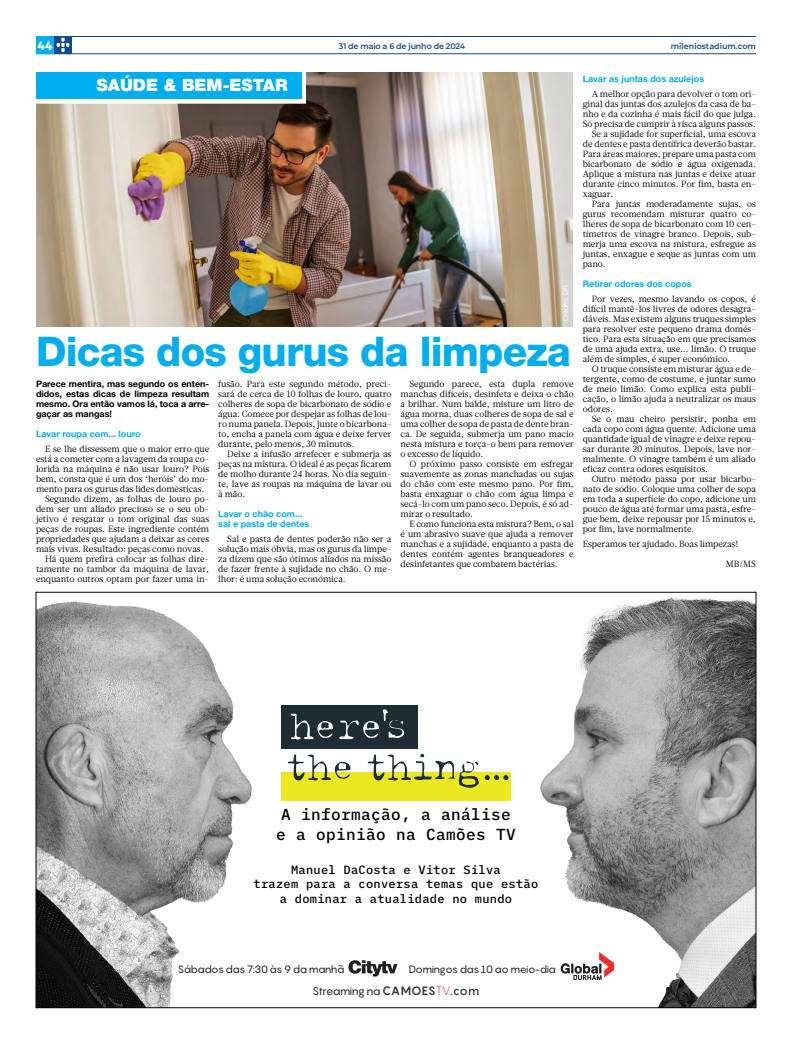
<style>
.page{position:relative;width:792px;height:1044px;background:#fff}
.page>*{position:absolute;margin:0;border:0;box-sizing:border-box;transform-origin:0 0}
.t1{font:800 41px "Helvetica Neue LT Std";letter-spacing:-.02em;color:#00aeef}
.t2{font:900 17px "Helvetica Neue LT Std";color:#fff}
.t3{font:500 16px/19.2px "IBM Plex Mono";letter-spacing:.025em;color:#000;text-align:center}
.t4{font:500 12px/14.4px "IBM Plex Mono";letter-spacing:.025em;color:#000;text-align:center}
.t5{font:700 12px "Montserrat";color:#fff}
.t6{font:11px "Pangram";letter-spacing:-.05em;color:#231f20}
.t7{font:10.5px "Pangram";letter-spacing:-.05em;color:#231f20}
.t8{font:9px/10px "Glosa";letter-spacing:-.01em;color:#000;text-align:justify}
.t9{font:700 9px/10px "Helvetica Neue LT Std";color:#000;text-align:justify}
.t10{font:700 9px/10px "Helvetica Neue LT Std";color:#00aeef}
.t11{font:600 8px "Montserrat";letter-spacing:-.01em;color:#114a8a}
.t12{font:7px "Helvetica Neue LT Std";letter-spacing:-.01em;color:#fff}
.s1{font-weight:700;font-size:12px;color:#333733}
.s2{font-weight:300;font-size:12px;color:#d32028}
.s3{font-weight:500;font-size:12px;color:#333733}
</style>
<div class="page">
<img style="left:36px;top:72px;width:536px;height:255px">
<hr style="left:36px;top:54px;width:720px;height:1px;background:#114a8a">
<hr style="left:36px;top:36px;width:720px;height:1px;background:#114a8a">
<svg style="left:54px;top:37px;width:18px;height:17px"></svg>
<svg style="left:57px;top:38px;width:12px;height:14px"></svg>
<div style="left:36px;top:36px;width:18px;height:18px;background:#00aeef"></div>
<svg style="left:36px;top:72px;width:272px;height:34px"></svg>
<div style="left:36px;top:72px;width:265px;height:27px;background:#00aeef"></div>
<img style="left:38px;top:596px;width:716px;height:410px">
<div style="left:281px;top:772px;width:230px;height:28px;background:#ebe720"></div>
<div style="left:281px;top:705px;width:137px;height:43px;background:#1e2c34"></div>
<svg style="left:291px;top:714px;width:42px;height:26px"></svg>
<svg style="left:339px;top:709px;width:65px;height:30px"></svg>
<svg style="left:288px;top:755px;width:62px;height:26px"></svg>
<svg style="left:368px;top:754px;width:111px;height:34px"></svg>
<svg style="left:485px;top:775px;width:23px;height:5px"></svg>
<svg style="left:348px;top:960px;width:50px;height:17px"></svg>
<svg style="left:561px;top:952px;width:53px;height:28px"></svg>
<h3 class="t5" style="left:38px;top:38px;width:16px">44</h3>
<p class="t11" style="left:339px;top:40px;width:128px">31 de maio a 6 de junho de 2024</p>
<p class="t11" style="left:671px;top:40px;width:87px">mileniostadium.com</p>
<h2 class="t2" style="left:96px;top:75px;width:193px">SAÚDE &amp; BEM-ESTAR</h2>
<p class="t10" style="left:583px;top:74px;width:123px">Lavar as juntas dos azulejos</p>
<p class="t8" style="left:592px;top:89px;width:166px">A melhor opção para devolver o tom ori-</p>
<p class="t8" style="left:583px;top:99px;width:175px">ginal das juntas dos azulejos da casa de ba-</p>
<p class="t8" style="left:583px;top:109px;width:175px">nho e da cozinha é mais fácil do que julga.</p>
<p class="t8" style="left:583px;top:119px;width:175px">Só precisa de cumprir à risca alguns passos.</p>
<p class="t8" style="left:592px;top:129px;width:166px">Se a sujidade for superficial, uma escova</p>
<p class="t8" style="left:583px;top:139px;width:175px">de dentes e pasta dentífrica deverão bastar.</p>
<p class="t8" style="left:583px;top:149px;width:175px">Para áreas maiores, prepare uma pasta com</p>
<p class="t8" style="left:583px;top:159px;width:175px">bicarbonato de sódio e água oxigenada.</p>
<p class="t8" style="left:583px;top:169px;width:175px">Aplique a mistura nas juntas e deixe atuar</p>
<p class="t8" style="left:583px;top:179px;width:175px">durante cinco minutos. Por fim, basta en-</p>
<p class="t8" style="left:583px;top:189px;width:32px">xaguar.</p>
<p class="t8" style="left:592px;top:199px;width:166px">Para juntas moderadamente sujas, os</p>
<p class="t8" style="left:583px;top:209px;width:175px">gurus recomendam misturar quatro co-</p>
<p class="t8" style="left:583px;top:219px;width:175px">lheres de sopa de bicarbonato com 10 cen-</p>
<p class="t8" style="left:583px;top:229px;width:175px">tímetros de vinagre branco. Depois, sub-</p>
<p class="t8" style="left:583px;top:239px;width:175px">merja uma escova na mistura, esfregue as</p>
<p class="t8" style="left:583px;top:249px;width:175px">juntas, enxague e seque as juntas com um</p>
<p class="t8" style="left:583px;top:259px;width:25px">pano.</p>
<p class="t10" style="left:583px;top:279px;width:110px">Retirar odores dos copos</p>
<p class="t8" style="left:583px;top:294px;width:175px;text-indent:9px">Por vezes, mesmo lavando os copos, é difícil mantê-los livres de odores desagra&shy;dáveis. Mas existem alguns truques simples para resolver este pequeno drama domés&shy;tico. Para esta situação em que precisamos de uma ajuda extra, use... limão. O truque além de simples, é super económico.</p>
<p class="t8" style="left:583px;top:364px;width:175px;text-indent:9px">O truque consiste em misturar água e de&shy;tergente, como de costume, e juntar sumo de meio limão. Como explica esta publi&shy;cação, o limão ajuda a neutralizar os maus odores.</p>
<p class="t8" style="left:583px;top:414px;width:175px;text-indent:9px">Se o mau cheiro persistir, ponha em cada copo com água quente. Adicione uma quantidade igual de vinagre e deixe repou&shy;sar durante 20 minutos. Depois, lave nor&shy;malmente. O vinagre também é um aliado eficaz contra odores esquisitos.</p>
<p class="t8" style="left:583px;top:474px;width:175px;text-indent:9px">Outro método passa por usar bicarbo&shy;nato de sódio. Coloque uma colher de sopa em toda a superfície do copo, adicione um pouco de água até formar uma pasta, esfre&shy;gue bem, deixe repousar por 15 minutos e, por fim, lave normalmente.</p>
<p class="t8" style="left:583px;top:539px;width:157px">Esperamos ter ajudado. Boas limpezas!</p>
<p class="t8" style="left:726px;top:559px;width:32px">MB/MS</p>
<p class="t12" style="left:561px;top:321px;width:37px;rotate:-90deg">Credito: DR</p>
<h1 class="t1" style="left:36px;top:327px;width:537px">Dicas dos gurus da limpeza</h1>
<p class="t8" style="left:400px;top:379px;width:175px;text-indent:9px">Segundo parece, esta dupla remove manchas difíceis, desinfeta e deixa o chão a brilhar. Num balde, misture um litro de água morna, duas colheres de sopa de sal e uma colher de sopa de pasta de dente bran&shy;ca. De seguida, submerja um pano macio nesta mistura e torça-o bem para remover o excesso de líquido.</p>
<p class="t8" style="left:400px;top:459px;width:175px;text-indent:9px">O próximo passo consiste em esfregar suavemente as zonas manchadas ou sujas do chão com este mesmo pano. Por fim, basta enxaguar o chão com água limpa e secá-lo com um pano seco. Depois, é só ad&shy;mirar o resultado.</p>
<p class="t8" style="left:400px;top:519px;width:175px;text-indent:9px">E como funciona esta mistura? Bem, o sal é um abrasivo suave que ajuda a remover manchas e a sujidade, enquanto a pasta de dentes contém agentes branqueadores e desinfetantes que combatem bactérias.</p>
<p class="t8" style="left:218px;top:379px;width:175px">fusão. Para este segundo método, preci&shy;sará de cerca de 10 folhas de louro, quatro colheres de sopa de bicarbonato de sódio e água. Comece por despejar as folhas de lou&shy;ro numa panela. Depois, junte o bicarbona&shy;to, encha a panela com água e deixe ferver durante, pelo menos, 30 minutos.</p>
<p class="t8" style="left:218px;top:449px;width:175px;text-indent:9px">Deixe a infusão arrefecer e submerja as peças na mistura. O ideal é as peças ficarem de molho durante 24 horas. No dia seguin&shy;te, lave as roupas na máquina de lavar ou à mão.</p>
<p class="t10" style="left:218px;top:509px;width:93px">Lavar o chão com... sal e pasta de dentes</p>
<p class="t8" style="left:218px;top:534px;width:175px;text-indent:9px">Sal e pasta de dentes poderão não ser a solução mais óbvia, mas os gurus da limpe&shy;za dizem que são ótimos aliados na missão de fazer frente à sujidade no chão. O me&shy;lhor: é uma solução económica.</p>
<p class="t9" style="left:36px;top:379px;width:175px">Parece mentira, mas segundo os enten&shy;didos, estas dicas de limpeza resultam mesmo. Ora então vamos lá, toca a arre&shy;gaçar as mangas!</p>
<p class="t10" style="left:36px;top:429px;width:106px">Lavar roupa com... louro</p>
<p class="t8" style="left:45px;top:444px;width:166px">E se lhe dissessem que o maior erro que</p>
<p class="t8" style="left:36px;top:454px;width:175px">está a cometer com a lavagem da roupa co-</p>
<p class="t8" style="left:36px;top:464px;width:175px">lorida na máquina é não usar louro? Pois</p>
<p class="t8" style="left:36px;top:474px;width:175px">bem, consta que é um dos ‘heróis’ do mo-</p>
<p class="t8" style="left:36px;top:484px;width:170px">mento para os gurus das lides domésticas.</p>
<p class="t8" style="left:45px;top:494px;width:166px">Segundo dizem, as folhas de louro po-</p>
<p class="t8" style="left:36px;top:504px;width:175px">dem ser um aliado precioso se o seu ob-</p>
<p class="t8" style="left:36px;top:514px;width:175px">jetivo é resgatar o tom original das suas</p>
<p class="t8" style="left:36px;top:524px;width:175px">peças de roupas. Este ingrediente contém</p>
<p class="t8" style="left:36px;top:534px;width:175px">propriedades que ajudam a deixar as cores</p>
<p class="t8" style="left:36px;top:544px;width:169px">mais vivas. Resultado: peças como novas.</p>
<p class="t8" style="left:45px;top:554px;width:166px">Há quem prefira colocar as folhas dire-</p>
<p class="t8" style="left:36px;top:564px;width:175px">tamente no tambor da máquina de lavar,</p>
<p class="t8" style="left:36px;top:574px;width:175px">enquanto outros optam por fazer uma in-</p>
<h3 class="t3" style="left:276px;top:804px;width:241px">A informação, a análise e a opinião na Camões TV</h3>
<h3 class="t4" style="left:254px;top:862px;width:286px">Manuel DaCosta e Vitor Silva<br>trazem para a conversa temas que estão a dominar a atualidade no mundo</h3>
<p class="t7" style="left:178px;top:963px;width:168px">Sábados das 7:30 às 9 da manhã</p>
<p class="t7" style="left:409px;top:963px;width:149px">Domingos das 10 ao meio-dia</p>
<p class="t6" style="left:313px;top:984px;width:168px">Streaming na <span class="s1">CAMOES</span><span class="s2">TV</span><span class="s3">.com</span></p>
</div>
